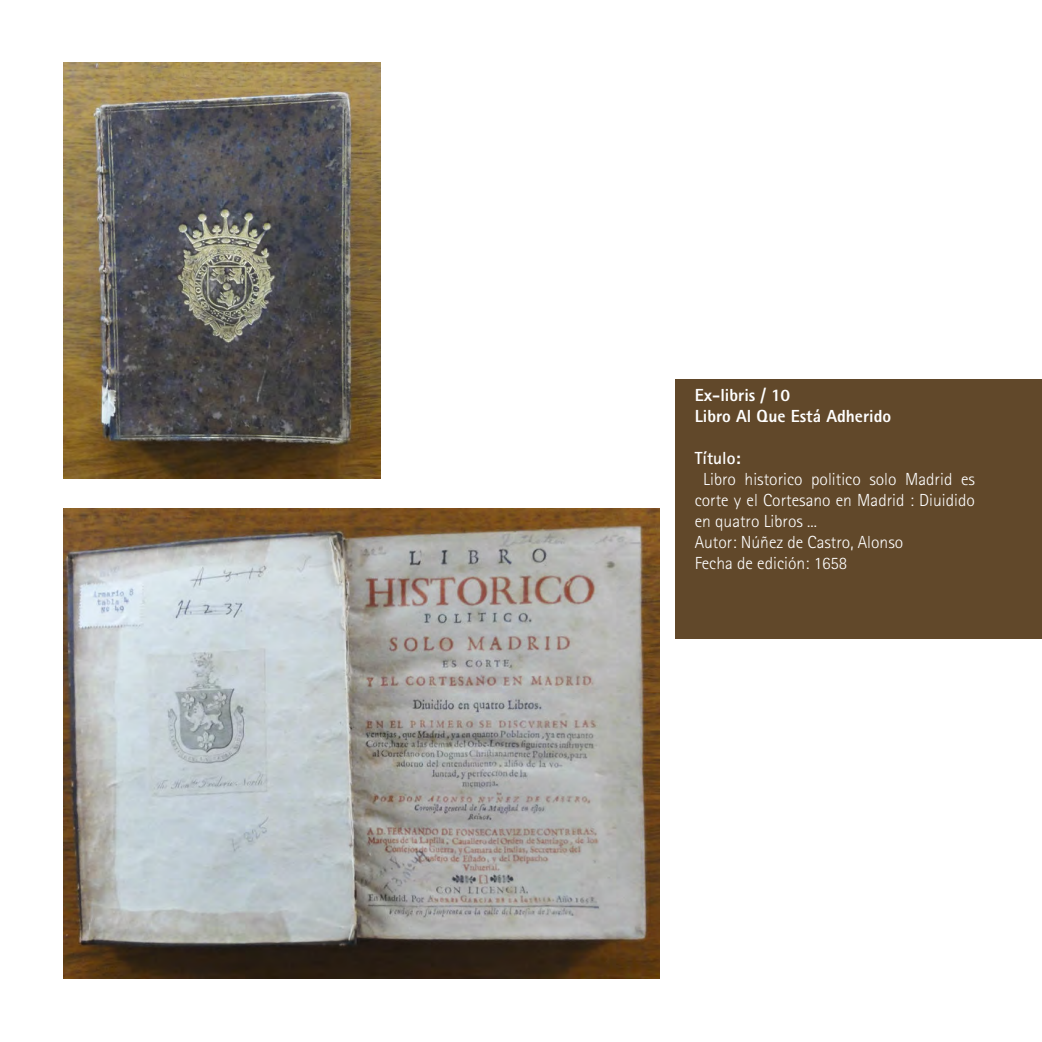
<style>
.page{position:relative;width:1042px;height:1042px;background:#fff}
.page>*{position:absolute;margin:0;border:0;box-sizing:border-box;transform-origin:0 0}
.t1{font:300 17.5px/21px "Rotis Sans Serif Std";color:#fff}
.t2{font:800 17.5px/21px "Rotis Sans Serif Std";color:#fff}
.t3{font:700 17.5px "Rotis Sans Serif Std";color:#fff}
</style>
<div class="page">
<img style="left:63px;top:509px;width:596px;height:469px">
<img style="left:63px;top:63px;width:317px;height:415px">
<div style="left:675px;top:379px;width:366px;height:259px;background:#61482a"></div>
<p class="t2" style="left:694px;top:385px;width:198px">Ex-libris / 10<br>Libro Al Que Está Adherido</p>
<p class="t3" style="left:694px;top:451px;width:48px">Título:</p>
<p class="t1" style="left:694px;top:468px;width:282px;text-indent:9px">Libro historico politico solo Madrid es corte y el Cortesano en Madrid : Diuidido en quatro Libros ...<br>Autor: Núñez de Castro, Alonso<br>Fecha de edición: 1658</p>
</div>
